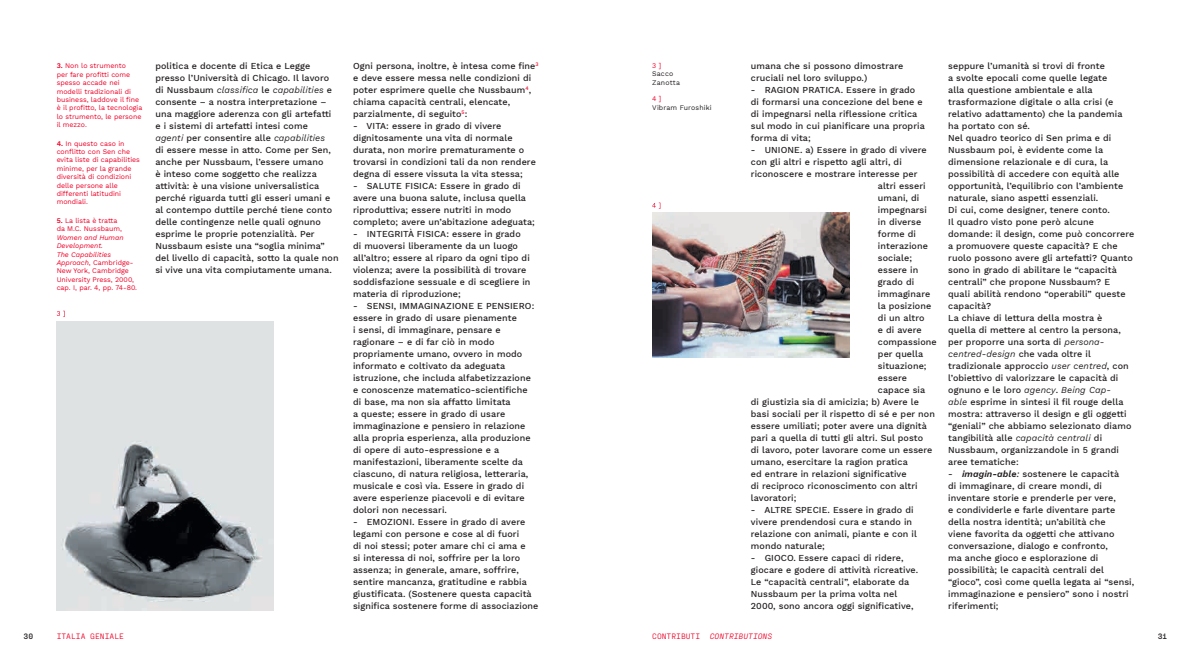
<style>
.page{position:relative;width:1191px;height:667px;background:#fff}
.page>*{position:absolute;margin:0;border:0;box-sizing:border-box;transform-origin:0 0}
.List_Paragraph{font:500 9px/12px "Work Sans";letter-spacing:.01em;color:#231f20}
.t1{font:italic 8px "Fraktion Mono";color:#ef0027}
.t2{font:8px "Fraktion Mono";color:#ef0027}
.t3{font:700 8px "Fraktion Mono";color:#231f20}
.Footnote_text{font:7px/8.4px "Work Sans";color:#ef0027}
.didascalia_ita{font:7px "Work Sans";letter-spacing:.02em;color:#231f20}
.didascalia_numero{font:7px "Work Sans";color:#ef0027}
.s1{font-weight:600}
.s2{font-style:italic}
.s3{font-weight:400;font-style:italic}
.s4{font-weight:600;font-style:italic}
.s5{font-style:normal}
</style>
<div class="page">
<img style="left:652px;top:213px;width:197px;height:144px">
<svg style="left:652px;top:202px;width:8px;height:7px"></svg>
<img style="left:57px;top:321px;width:217px;height:289px">
<svg style="left:57px;top:310px;width:8px;height:7px"></svg>
<p class="Footnote_text" style="left:57px;top:61px;width:87px"><span class="s1">3.</span> Non lo strumento<br>per fare profitti come spesso accade nei modelli tradizionali di business, laddove il fine è il profitto, la tecnologia lo strumento, le persone il mezzo.</p>
<p class="Footnote_text" style="left:57px;top:139px;width:85px"><span class="s1">4.</span> In questo caso in conflitto con Sen che evita liste di capabilities minime, per la grande diversità di condizioni delle persone alle differenti latitudini mondiali.</p>
<p class="Footnote_text" style="left:57px;top:216px;width:68px"><span class="s1">5.</span> La lista è tratta da M.C. Nussbaum,<br><span class="s2">Women and Human<br>Development.</span></p>
<p class="Footnote_text" style="left:57px;top:249px;width:82px"><span class="s2">The Capabilities<br>Approach</span>, Cambridge-<br>New York, Cambridge<br>University Press, 2000, cap. I, par. 4, pp. 74-80.</p>
<p class="List_Paragraph" style="left:155px;top:59px;width:185px">politica e docente di Etica e Legge presso l’Università di Chicago. Il lavoro di Nussbaum <span class="s3">classifica</span> le <span class="s3">capabilities</span> e consente – a nostra interpretazione – una maggiore aderenza con gli artefatti e i sistemi di artefatti intesi come<br><span class="s3">agenti</span> per consentire alle <span class="s3">capabilities<br></span>di essere messe in atto. Come per Sen, anche per Nussbaum, l’essere umano<br>è inteso come soggetto che realizza attività: è una visione universalistica perché riguarda tutti gli esseri umani e al contempo duttile perché tiene conto delle contingenze nelle quali ognuno esprime le proprie potenzialità. Per Nussbaum esiste una “soglia minima” del livello di capacità, sotto la quale non si vive una vita compiutamente umana.</p>
<p class="List_Paragraph" style="left:353px;top:59px;width:187px">Ogni persona, inoltre, è intesa come fine<sup>3 </sup>e deve essere messa nelle condizioni di poter esprimere quelle che Nussbaum<sup>4</sup>, chiama capacità centrali, elencate, parzialmente, di seguito<sup>5</sup>:</p>
<p class="List_Paragraph" style="left:353px;top:119px;width:184px">- VITA: essere in grado di vivere dignitosamente una vita di normale durata, non morire prematuramente o trovarsi in condizioni tali da non rendere degna di essere vissuta la vita stessa;</p>
<p class="List_Paragraph" style="left:353px;top:179px;width:183px">- SALUTE FISICA: Essere in grado di avere una buona salute, inclusa quella riproduttiva; essere nutriti in modo completo; avere un’abitazione adeguata;</p>
<p class="List_Paragraph" style="left:353px;top:227px;width:179px">- INTEGRITÀ FISICA: essere in grado di muoversi liberamente da un luogo all’altro; essere al riparo da ogni tipo di violenza; avere la possibilità di trovare soddisfazione sessuale e di scegliere in materia di riproduzione;</p>
<p class="List_Paragraph" style="left:353px;top:299px;width:183px">- SENSI, IMMAGINAZIONE E PENSIERO: essere in grado di usare pienamente<br>i sensi, di immaginare, pensare e ragionare – e di far ciò in modo propriamente umano, ovvero in modo informato e coltivato da adeguata istruzione, che includa alfabetizzazione e conoscenze matematico-scientifiche di base, ma non sia affatto limitata<br>a queste; essere in grado di usare immaginazione e pensiero in relazione alla propria esperienza, alla produzione di opere di auto-espressione e a manifestazioni, liberamente scelte da ciascuno, di natura religiosa, letteraria, musicale e così via. Essere in grado di avere esperienze piacevoli e di evitare dolori non necessari.</p>
<p class="List_Paragraph" style="left:353px;top:515px;width:187px">- EMOZIONI. Essere in grado di avere legami con persone e cose al di fuori<br>di noi stessi; poter amare chi ci ama e<br>si interessa di noi, soffrire per la loro assenza; in generale, amare, soffrire, sentire mancanza, gratitudine e rabbia giustificata. (Sostenere questa capacità significa sostenere forme di associazione</p>
<p class="didascalia_numero" style="left:652px;top:60px;width:10px">3 ]</p>
<p class="didascalia_ita" style="left:652px;top:68px;width:23px">Sacco</p>
<p class="didascalia_ita" style="left:652px;top:77px;width:29px">Zanotta</p>
<p class="didascalia_numero" style="left:652px;top:94px;width:11px">4 ]</p>
<p class="didascalia_ita" style="left:652px;top:102px;width:61px">Vibram Furoshiki</p>
<p class="List_Paragraph" style="left:751px;top:59px;width:154px">umana che si possono dimostrare cruciali nel loro sviluppo.)</p>
<p class="List_Paragraph" style="left:751px;top:83px;width:175px">- RAGION PRATICA. Essere in grado di formarsi una concezione del bene e di impegnarsi nella riflessione critica sul modo in cui pianificare una propria forma di vita;</p>
<p class="List_Paragraph" style="left:751px;top:143px;width:177px">- UNIONE. a) Essere in grado di vivere</p>
<p class="List_Paragraph" style="left:751px;top:155px;width:152px">con gli altri e rispetto agli altri, di</p>
<p class="List_Paragraph" style="left:751px;top:167px;width:168px">riconoscere e mostrare interesse per</p>
<p class="List_Paragraph" style="left:878px;top:179px;width:49px">altri esseri</p>
<p class="List_Paragraph" style="left:878px;top:191px;width:43px">umani, di</p>
<p class="List_Paragraph" style="left:878px;top:203px;width:51px">impegnarsi</p>
<p class="List_Paragraph" style="left:878px;top:215px;width:45px">in diverse</p>
<p class="List_Paragraph" style="left:878px;top:227px;width:40px">forme di</p>
<p class="List_Paragraph" style="left:878px;top:239px;width:52px">interazione</p>
<p class="List_Paragraph" style="left:878px;top:251px;width:36px">sociale;</p>
<p class="List_Paragraph" style="left:878px;top:263px;width:42px">essere in</p>
<p class="List_Paragraph" style="left:878px;top:275px;width:38px">grado di</p>
<p class="List_Paragraph" style="left:878px;top:287px;width:54px">immaginare</p>
<p class="List_Paragraph" style="left:878px;top:299px;width:55px">la posizione</p>
<p class="List_Paragraph" style="left:878px;top:311px;width:48px">di un altro</p>
<p class="List_Paragraph" style="left:878px;top:323px;width:45px">e di avere</p>
<p class="List_Paragraph" style="left:878px;top:335px;width:60px">compassione</p>
<p class="List_Paragraph" style="left:878px;top:347px;width:47px">per quella</p>
<p class="List_Paragraph" style="left:878px;top:359px;width:50px">situazione;</p>
<p class="List_Paragraph" style="left:878px;top:371px;width:31px">essere</p>
<p class="List_Paragraph" style="left:878px;top:383px;width:49px">capace sia</p>
<p class="List_Paragraph" style="left:751px;top:395px;width:169px">di giustizia sia di amicizia; b) Avere le</p>
<p class="List_Paragraph" style="left:751px;top:407px;width:186px">basi sociali per il rispetto di sé e per non</p>
<p class="List_Paragraph" style="left:751px;top:419px;width:178px">essere umiliati; poter avere una dignità</p>
<p class="List_Paragraph" style="left:751px;top:431px;width:174px">pari a quella di tutti gli altri. Sul posto</p>
<p class="List_Paragraph" style="left:751px;top:443px;width:183px">di lavoro, poter lavorare come un essere</p>
<p class="List_Paragraph" style="left:751px;top:455px;width:158px">umano, esercitare la ragion pratica</p>
<p class="List_Paragraph" style="left:751px;top:467px;width:157px">ed entrare in relazioni significative</p>
<p class="List_Paragraph" style="left:751px;top:479px;width:168px">di reciproco riconoscimento con altri</p>
<p class="List_Paragraph" style="left:751px;top:491px;width:47px">lavoratori;</p>
<p class="List_Paragraph" style="left:751px;top:503px;width:167px">- ALTRE SPECIE. Essere in grado di vivere prendendosi cura e stando in relazione con animali, piante e con il mondo naturale;</p>
<p class="List_Paragraph" style="left:751px;top:551px;width:169px">- GIOCO. Essere capaci di ridere, giocare e godere di attività ricreative.</p>
<p class="List_Paragraph" style="left:751px;top:575px;width:164px">Le “capacità centrali”, elaborate da<br>Nussbaum per la prima volta nel<br>2000, sono ancora oggi significative,</p>
<p class="List_Paragraph" style="left:948px;top:59px;width:176px">seppure l’umanità si trovi di fronte<br>a svolte epocali come quelle legate alla questione ambientale e alla trasformazione digitale o alla crisi (e relativo adattamento) che la pandemia ha portato con sé.</p>
<p class="List_Paragraph" style="left:948px;top:131px;width:176px">Nel quadro teorico di Sen prima e di Nussbaum poi, è evidente come la dimensione relazionale e di cura, la possibilità di accedere con equità alle opportunità, l’equilibrio con l’ambiente naturale, siano aspetti essenziali.</p>
<p class="List_Paragraph" style="left:948px;top:203px;width:163px">Di cui, come designer, tenere conto.</p>
<p class="List_Paragraph" style="left:948px;top:215px;width:187px">Il quadro visto pone però alcune domande: il design, come può concorrere a promuovere queste capacità? E che ruolo possono avere gli artefatti? Quanto sono in grado di abilitare le “capacità centrali” che propone Nussbaum? E quali abilità rendono “operabili” queste capacità?</p>
<p class="List_Paragraph" style="left:948px;top:311px;width:185px">La chiave di lettura della mostra è quella di mettere al centro la persona, per proporre una sorta di <span class="s3">persona&shy;centred-design</span> che vada oltre il tradizionale approccio <span class="s3">user centred</span>, con l’obiettivo di valorizzare le capacità di ognuno e le loro <span class="s3">agency</span>. <span class="s3">Being Cap&shy;able</span> esprime in sintesi il fil rouge della mostra: attraverso il design e gli oggetti “geniali” che abbiamo selezionato diamo tangibilità alle <span class="s3">capacità centrali</span> di Nussbaum, organizzandole in 5 grandi aree tematiche:</p>
<p class="List_Paragraph" style="left:948px;top:467px;width:187px">- <span class="s4">imagin-able</span><span class="s2">:</span> sostenere le capacità<br>di immaginare, di creare mondi, di inventare storie e prenderle per vere,<br>e condividerle e farle diventare parte della nostra identità; un’abilità che<br>viene favorita da oggetti che attivano conversazione, dialogo e confronto,<br>ma anche gioco e esplorazione di possibilità; le capacità centrali del “gioco”, così come quella legata ai “sensi, immaginazione e pensiero” sono i nostri riferimenti;</p>
<p class="t3" style="left:24px;top:628px;width:11px">30</p>
<p class="t2" style="left:57px;top:629px;width:69px">ITALIA GENIALE</p>
<p class="t1" style="left:652px;top:629px;width:121px"><span class="s5">CONTRIBUTI</span> CONTRIBUTIONS</p>
<p class="t3" style="left:1157px;top:628px;width:11px">31</p>
</div>
